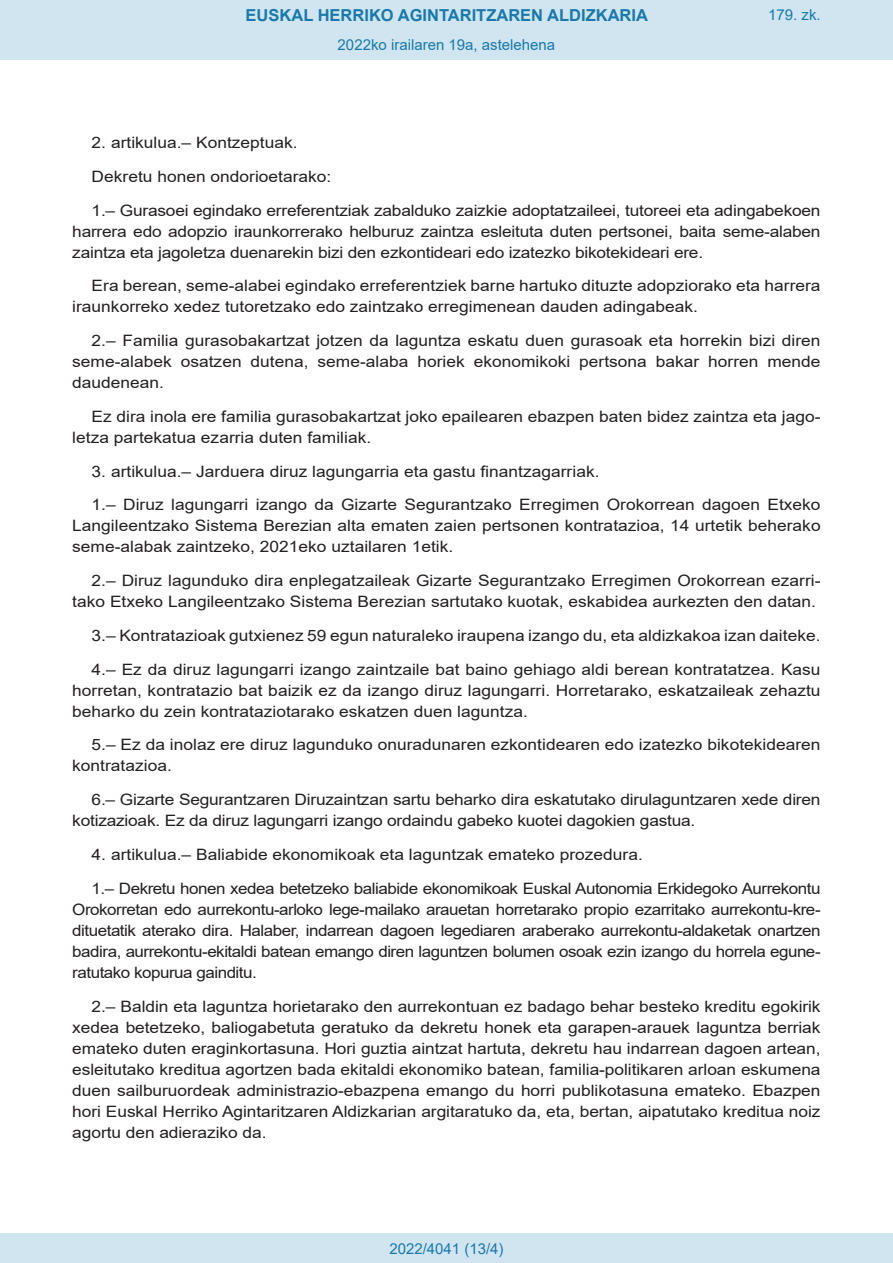
<style>
.page{position:relative;width:893px;height:1263px;background:#fff}
.page>*{position:absolute;margin:0;border:0;box-sizing:border-box;transform-origin:0 0}
.t1{font:700 16.5px "Arial";color:#1879ad}
.BOPVDetalle{font:15.6px/21px "Arial";color:#231f20;text-align:justify;scale:1.11 1}
.BOPVDetalle-2{font:15.6px/21px "Arial";color:#231f20;text-align:justify;scale:1.08 1}
.Paginacion_Centro{font:15px "Arial";color:#1879ad}
</style>
<div class="page">
<div style="left:0;top:0;width:893px;height:60px;background:#d0e5f0"></div>
<div style="left:0;top:1233px;width:893px;height:30px;background:#d0e5f0"></div>
<p class="t1" style="left:246px;top:3px;width:404px">EUSKAL HERRIKO AGINTARITZAREN ALDIZKARIA</p>
<p class="Paginacion_Centro" style="left:338px;top:35px;width:219px">2022ko irailaren 19a, astelehena</p>
<p class="Paginacion_Centro" style="left:768px;top:5px;width:54px">179. zk.</p>
<p class="BOPVDetalle" style="left:92px;top:132px;width:187px">2. artikulua.– Kontzeptuak.</p>
<p class="BOPVDetalle" style="left:92px;top:166px;width:218px">Dekretu honen ondorioetarako:</p>
<p class="BOPVDetalle" style="left:72px;top:200px;width:676px;text-indent:19px">1.– Gurasoei egindako erreferentziak zabalduko zaizkie adoptatzaileei, tutoreei eta adingabekoen harrera edo adopzio iraunkorrerako helburuz zaintza esleituta duten pertsonei, baita seme-alaben zaintza eta jagoletza duenarekin bizi den ezkontideari edo izatezko bikotekideari ere.</p>
<p class="BOPVDetalle" style="left:72px;top:275px;width:676px;text-indent:19px">Era berean, seme-alabei egindako erreferentziek barne hartuko dituzte adopziorako eta harrera iraunkorreko xedez tutoretzako edo zaintzako erregimenean dauden adingabeak.</p>
<p class="BOPVDetalle" style="left:72px;top:330px;width:676px;text-indent:19px">2.– Familia gurasobakartzat jotzen da laguntza eskatu duen gurasoak eta horrekin bizi diren seme-alabek osatzen dutena, seme-alaba horiek ekonomikoki pertsona bakar horren mende daudenean.</p>
<p class="BOPVDetalle" style="left:72px;top:406px;width:676px;text-indent:19px">Ez dira inola ere familia gurasobakartzat joko epailearen ebazpen baten bidez zaintza eta jago&shy;letza partekatua ezarria duten familiak.</p>
<p class="BOPVDetalle" style="left:92px;top:461px;width:459px">3. artikulua.– Jarduera diruz lagungarria eta gastu finantzagarriak.</p>
<p class="BOPVDetalle" style="left:72px;top:494px;width:676px;text-indent:19px">1.– Diruz lagungarri izango da Gizarte Segurantzako Erregimen Orokorrean dagoen Etxeko Langileentzako Sistema Berezian alta ematen zaien pertsonen kontratazioa, 14 urtetik beherako seme-alabak zaintzeko, 2021eko uztailaren 1etik.</p>
<p class="BOPVDetalle" style="left:72px;top:570px;width:676px;text-align:right">2.– Diruz lagunduko dira enplegatzaileak Gizarte Segurantzako Erregimen Orokorrean ezarri&shy;tako Etxeko Langileentzako Sistema Berezian sartutako kuotak, eskabidea aurkezten den datan.</p>
<p class="BOPVDetalle" style="left:92px;top:625px;width:658px">3.– Kontratazioak gutxienez 59 egun naturaleko iraupena izango du, eta aldizkakoa izan daiteke.</p>
<p class="BOPVDetalle" style="left:72px;top:659px;width:676px;text-indent:19px">4.– Ez da diruz lagungarri izango zaintzaile bat baino gehiago aldi berean kontratatzea. Kasu horretan, kontratazio bat baizik ez da izango diruz lagungarri. Horretarako, eskatzaileak zehaztu beharko du zein kontrataziotarako eskatzen duen laguntza.</p>
<p class="BOPVDetalle" style="left:72px;top:734px;width:676px;text-indent:19px">5.– Ez da inolaz ere diruz lagunduko onuradunaren ezkontidearen edo izatezko bikotekidearen kontratazioa.</p>
<p class="BOPVDetalle" style="left:72px;top:789px;width:676px;text-indent:19px">6.– Gizarte Segurantzaren Diruzaintzan sartu beharko dira eskatutako dirulaguntzaren xede diren kotizazioak. Ez da diruz lagungarri izango ordaindu gabeko kuotei dagokien gastua.</p>
<p class="BOPVDetalle" style="left:92px;top:844px;width:498px">4. artikulua.– Baliabide ekonomikoak eta laguntzak emateko prozedura.</p>
<p class="BOPVDetalle-2" style="left:72px;top:878px;width:694px;text-indent:19px">1.– Dekretu honen xedea betetzeko baliabide ekonomikoak Euskal Autonomia Erkidegoko Aurrekontu Orokorretan edo aurrekontu-arloko lege-mailako arauetan horretarako propio ezarritako aurrekontu-kre&shy;dituetatik aterako dira. Halaber, indarrean dagoen legediaren araberako aurrekontu-aldaketak onartzen badira, aurrekontu-ekitaldi batean emango diren laguntzen bolumen osoak ezin izango du horrela egune&shy;ratutako kopurua gainditu.</p>
<p class="BOPVDetalle" style="left:72px;top:995px;width:676px;text-indent:19px">2.– Baldin eta laguntza horietarako den aurrekontuan ez badago behar besteko kreditu egokirik xedea betetzeko, baliogabetuta geratuko da dekretu honek eta garapen-arauek laguntza berriak emateko duten eraginkortasuna. Hori guztia aintzat hartuta, dekretu hau indarrean dagoen artean, esleitutako kreditua agortzen bada ekitaldi ekonomiko batean, familia-politikaren arloan eskumena duen sailburuordeak administrazio-ebazpena emango du horri publikotasuna emateko. Ebazpen hori Euskal Herriko Agintaritzaren Aldizkarian argitaratuko da, eta, bertan, aipatutako kreditua noiz agortu den adieraziko da.</p>
<p class="Paginacion_Centro" style="left:389px;top:1238px;width:116px">2022/4041 (13/4)</p>
</div>
